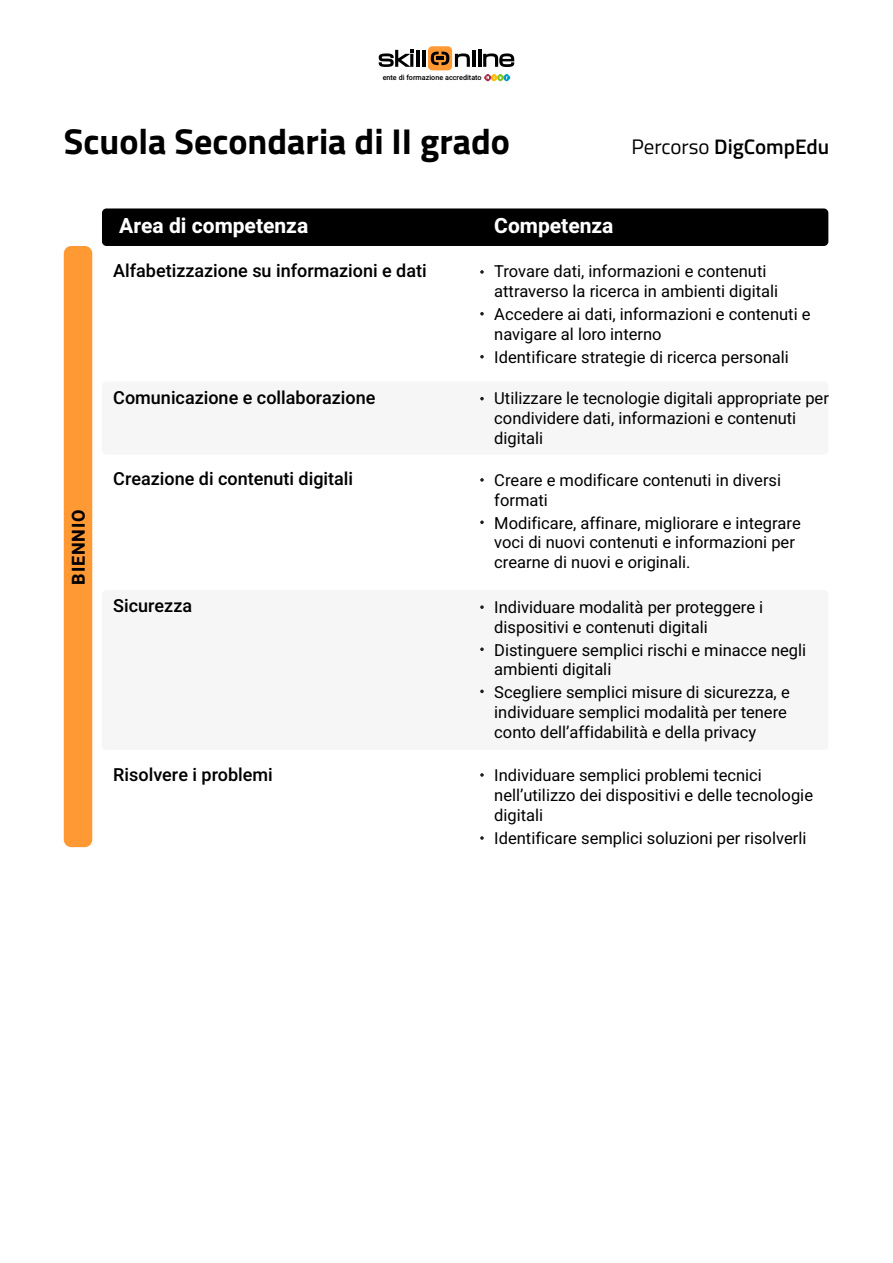
<style>
.page{position:relative;width:893px;height:1263px;background:#fff}
.page>*{position:absolute;margin:0;border:0;box-sizing:border-box;transform-origin:0 0}
.t1{font:700 36px "Titillium Web";color:#000}
.t2{font:21px "Heebo";color:#fff}
.t3{font:600 21px "Titillium Web";color:#000}
.t4{font:18px "Heebo";color:#000}
.t5{font:18px "Heebo";letter-spacing:.05em;color:#000}
.t6{font:16.5px/19.8px "Heebo";color:#000}
.t7{font:7.2px "Heebo";color:#000}
.s1{font-weight:400}
</style>
<div class="page">
<svg style="left:379px;top:50px;width:34px;height:17px"></svg>
<hr style="left:416px;top:50px;width:3px;height:17px;background:#000">
<hr style="left:422px;top:50px;width:3px;height:17px;background:#000">
<svg style="left:455px;top:53px;width:15px;height:14px"></svg>
<hr style="left:472px;top:50px;width:3px;height:17px;background:#000">
<svg style="left:478px;top:50px;width:36px;height:17px"></svg>
<div style="left:428px;top:46px;width:24px;height:24px;background:#f93;border-radius:4px"></div>
<svg style="left:431px;top:52px;width:18px;height:13px"></svg>
<svg style="left:484px;top:74px;width:26px;height:7px"></svg>
<div style="left:102px;top:381px;width:726px;height:73px;background:#f6f6f6;border-radius:4px"></div>
<div style="left:102px;top:590px;width:726px;height:160px;background:#f6f6f6;border-radius:4px"></div>
<div style="left:102px;top:208px;width:726px;height:38px;background:#000;border-radius:4px"></div>
<div style="left:64px;top:246px;width:28px;height:601px;background:#f93;border-radius:7px"></div>
<svg style="left:480px;top:270px;width:4px;height:4px"></svg>
<svg style="left:480px;top:312px;width:4px;height:4px"></svg>
<svg style="left:480px;top:355px;width:4px;height:3px"></svg>
<svg style="left:480px;top:397px;width:4px;height:3px"></svg>
<svg style="left:480px;top:478px;width:4px;height:4px"></svg>
<svg style="left:480px;top:520px;width:4px;height:4px"></svg>
<svg style="left:480px;top:605px;width:4px;height:4px"></svg>
<svg style="left:480px;top:647px;width:4px;height:4px"></svg>
<svg style="left:480px;top:690px;width:4px;height:3px"></svg>
<svg style="left:480px;top:773px;width:4px;height:4px"></svg>
<svg style="left:480px;top:836px;width:4px;height:4px"></svg>
<p class="t7" style="left:383px;top:72px;width:101px">ente di formazione accreditato</p>
<h1 class="t1" style="left:64px;top:114px;width:448px">Scuola Secondaria di II grado</h1>
<p class="t3" style="left:631px;top:131px;width:199px"><span class="s1">Percorso</span> DigCompEdu</p>
<p class="t2" style="left:119px;top:211px;width:190px">Area di competenza</p>
<p class="t2" style="left:494px;top:211px;width:121px">Competenza</p>
<p class="t4" style="left:113px;top:258px;width:315px">Alfabetizzazione su informazioni e dati</p>
<p class="t5" style="left:66px;top:585px;width:77px;rotate:-90deg">BIENNIO</p>
<p class="t4" style="left:113px;top:385px;width:264px">Comunicazione e collaborazione</p>
<p class="t4" style="left:113px;top:466px;width:241px">Creazione di contenuti digitali</p>
<p class="t4" style="left:113px;top:593px;width:80px">Sicurezza</p>
<p class="t4" style="left:113px;top:762px;width:161px">Risolvere i problemi</p>
<p class="t6" style="left:494px;top:262px;width:285px">Trovare dati, informazioni e contenuti attraverso la ricerca in ambienti digitali</p>
<p class="t6" style="left:494px;top:304px;width:318px">Accedere ai dati, informazioni e contenuti e navigare al loro interno</p>
<p class="t6" style="left:494px;top:347px;width:296px">Identificare strategie di ricerca personali</p>
<p class="t6" style="left:494px;top:389px;width:336px">Utilizzare le tecnologie digitali appropriate per condividere dati, informazioni e contenuti digitali</p>
<p class="t6" style="left:494px;top:470px;width:288px">Creare e modificare contenuti in diversi formati</p>
<p class="t6" style="left:494px;top:513px;width:308px">Modificare, affinare, migliorare e integrare voci di nuovi contenuti e informazioni per crearne di nuovi e originali.</p>
<p class="t6" style="left:494px;top:597px;width:271px">Individuare modalità per proteggere i dispositivi e contenuti digitali</p>
<p class="t6" style="left:494px;top:640px;width:313px">Distinguere semplici rischi e minacce negli ambienti digitali</p>
<p class="t6" style="left:494px;top:682px;width:297px">Scegliere semplici misure di sicurezza, e individuare semplici modalità per tenere conto dell’affidabilità e della privacy</p>
<p class="t6" style="left:494px;top:766px;width:320px">Individuare semplici problemi tecnici nell’utilizzo dei dispositivi e delle tecnologie digitali</p>
<p class="t6" style="left:494px;top:828px;width:314px">Identificare semplici soluzioni per risolverli</p>
</div>
